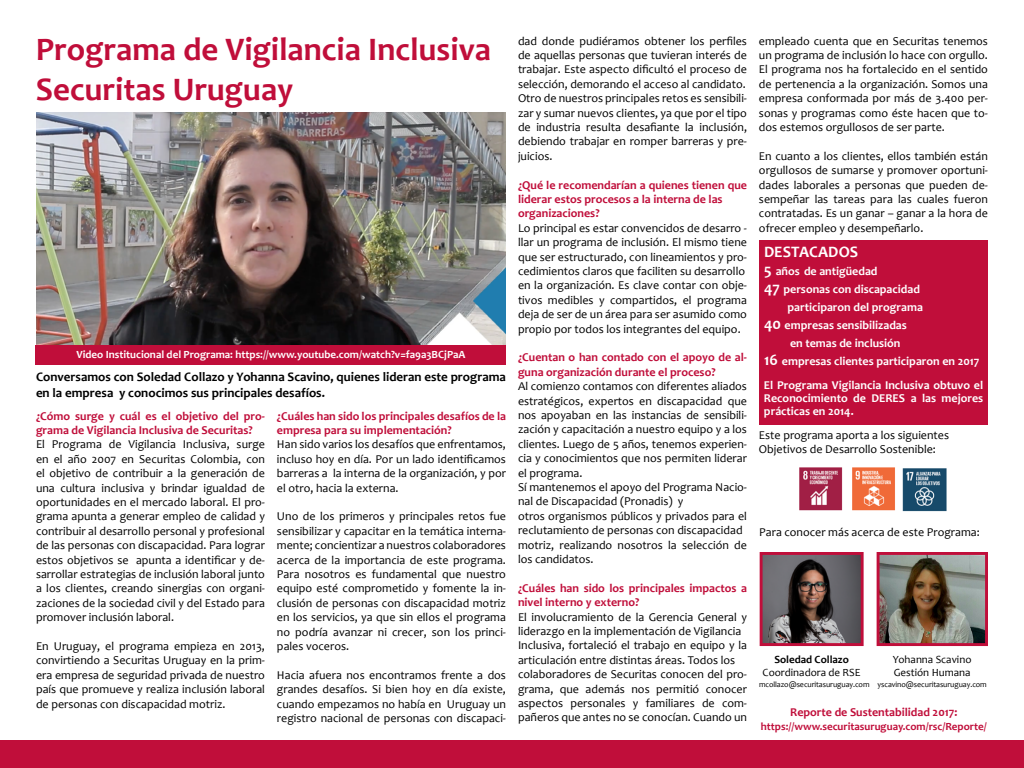
<style>
.page{position:relative;width:1024px;height:768px;background:#fff}
.page>*{position:absolute;margin:0;border:0;box-sizing:border-box;transform-origin:0 0}
.t1{font:700 33px/39.6px "Candara";color:#c00e3a}
.t2{font:700 16px "Candara";color:#fff}
.t3{font:700 13px/15.6px "Candara";color:#000}
.t4{font:12px/14.4px "Candara";color:#000;text-align:justify}
.t5{font:700 12px/14.4px "Candara";color:#c00e3a}
.t6{font:700 12px/13px "Candara";color:#fff;text-align:justify}
.t7{font:700 11px "Candara";color:#fff}
.t8{font:700 11px "Candara";color:#c00e3a}
.t9{font:11px/13.2px "Candara";color:#000}
.t10{font:700 11px "Candara";color:#000}
.t11{font:8px "Candara";letter-spacing:-.01em;color:#000}
.s1{font-size:16px}
</style>
<div class="page">
<img style="left:36px;top:112px;width:470px;height:233px">
<div style="left:759px;top:240px;width:229px;height:185px;background:#c00e3a"></div>
<img style="left:799px;top:467px;width:44px;height:44px">
<img style="left:902px;top:468px;width:45px;height:44px">
<img style="left:852px;top:467px;width:43px;height:44px">
<div style="left:0;top:740px;width:1024px;height:28px;background:#c00e3a"></div>
<img style="left:764px;top:556px;width:96px;height:86px">
<div style="left:760px;top:552px;width:104px;height:94px;border:3px solid #c00e3a"></div>
<img style="left:881px;top:556px;width:103px;height:86px">
<div style="left:877px;top:552px;width:111px;height:94px;border:3px solid #c00e3a"></div>
<div style="left:36px;top:345px;width:470px;height:20px;background:#c00e3a"></div>
<h1 class="t1" style="left:36px;top:29px;width:457px">Programa de Vigilancia Inclusiva<br>Securitas Uruguay</h1>
<p class="t7" style="left:77px;top:348px;width:390px">Video Institucional del Programa: https://www.youtube.com/watch?v=fa9a3BCjPaA</p>
<p class="t3" style="left:36px;top:369px;width:472px">Conversamos con Soledad Collazo y Yohanna Scavino, quienes lideran este programa en la empresa y conocimos sus principales desafíos.</p>
<p class="t5" style="left:36px;top:409px;width:230px">¿Cómo surge y cuál es el objetivo del pro&shy;grama de Vigilancia Inclusiva de Securitas?</p>
<p class="t4" style="left:36px;top:437px;width:231px">El Programa de Vigilancia Inclusiva, surge en el año 2007 en Securitas Colombia, con el objetivo de contribuir a la generación de una cultura inclusiva y brindar igualdad de oportunidades en el mercado laboral. El pro&shy;grama apunta a generar empleo de calidad y contribuir al desarrollo personal y profesional de las personas con discapacidad. Para lograr estos objetivos se apunta a identificar y de&shy;sarrollar estrategias de inclusión laboral junto a los clientes, creando sinergias con organi&shy;zaciones de la sociedad civil y del Estado para promover inclusión laboral.</p>
<p class="t4" style="left:36px;top:639px;width:231px">En Uruguay, el programa empieza en 2013, convirtiendo a Securitas Uruguay en la prim&shy;era empresa de seguridad privada de nuestro país que promueve y realiza inclusión laboral de personas con discapacidad motriz.</p>
<p class="t5" style="left:277px;top:409px;width:230px">¿Cuáles han sido los principales desafíos de la empresa para su implementación?</p>
<p class="t4" style="left:277px;top:437px;width:231px">Han sido varios los desafíos que enfrentamos, incluso hoy en día. Por un lado identificamos barreras a la interna de la organización, y por el otro, hacia la externa.</p>
<p class="t4" style="left:277px;top:509px;width:231px">Uno de los primeros y principales retos fue sensibilizar y capacitar en la temática interna&shy;mente; concientizar a nuestros colaboradores acerca de la importancia de este programa.<br>Para nosotros es fundamental que nuestro equipo esté comprometido y fomente la in&shy;clusión de personas con discapacidad motriz en los servicios, ya que sin ellos el programa no podría avanzar ni crecer, son los princi&shy;pales voceros.</p>
<p class="t4" style="left:277px;top:668px;width:231px">Hacia afuera nos encontramos frente a dos grandes desafíos. Si bien hoy en día existe, cuando empezamos no había en Uruguay un registro nacional de personas con discapaci-</p>
<p class="t4" style="left:518px;top:34px;width:231px">dad donde pudiéramos obtener los perfiles de aquellas personas que tuvieran interés de trabajar. Este aspecto dificultó el proceso de selección, demorando el acceso al candidato.<br>Otro de nuestros principales retos es sensibili&shy;zar y sumar nuevos clientes, ya que por el tipo de industria resulta desafiante la inclusión, debiendo trabajar en romper barreras y pre&shy;juicios.</p>
<p class="t5" style="left:518px;top:178px;width:231px">¿Qué le recomendarían a quienes tienen que liderar estos procesos a la interna de las organizaciones?</p>
<p class="t4" style="left:518px;top:221px;width:231px;text-align:left">Lo principal es estar convencidos de desarro - llar un programa de inclusión. El mismo tiene que ser estructurado, con lineamientos y pro&shy;cedimientos claros que faciliten su desarrollo en la organización. Es clave contar con obje&shy;tivos medibles y compartidos, el programa deja de ser de un área para ser asumido como propio por todos los integrantes del equipo.</p>
<p class="t5" style="left:518px;top:350px;width:231px">¿Cuentan o han contado con el apoyo de al&shy;guna organización durante el proceso?</p>
<p class="t4" style="left:518px;top:379px;width:231px;text-align:left">Al comienzo contamos con diferentes aliados estratégicos, expertos en discapacidad que nos apoyaban en las instancias de sensibili&shy;zación y capacitación a nuestro equipo y a los clientes. Luego de 5 años, tenemos experien&shy;cia y conocimientos que nos permiten liderar el programa.<br>Sí mantenemos el apoyo del Programa Nacio&shy;nal de Discapacidad (Pronadis) y<br>otros organismos públicos y privados para el reclutamiento de personas con discapacidad motriz, realizando nosotros la selección de los candidatos.</p>
<p class="t5" style="left:518px;top:581px;width:231px">¿Cuáles han sido los principales impactos a nivel interno y externo?</p>
<p class="t4" style="left:518px;top:610px;width:231px;text-align:left">El involucramiento de la Gerencia General y liderazgo en la implementación de Vigilancia Inclusiva, fortaleció el trabajo en equipo y la articulación entre distintas áreas. Todos los colaboradores de Securitas conocen del pro&shy;grama, que además nos permitió conocer aspectos personales y familiares de com&shy;pañeros que antes no se conocían. Cuando un</p>
<p class="t4" style="left:759px;top:34px;width:231px">empleado cuenta que en Securitas tenemos un programa de inclusión lo hace con orgullo.<br>El programa nos ha fortalecido en el sentido de pertenencia a la organización. Somos una empresa conformada por más de 3.400 per&shy;sonas y programas como éste hacen que to&shy;dos estemos orgullosos de ser parte.</p>
<p class="t4" style="left:759px;top:149px;width:231px">En cuanto a los clientes, ellos también están orgullosos de sumarse y promover oportuni&shy;dades laborales a personas que pueden de&shy;sempeñar las tareas para las cuales fueron contratadas. Es un ganar – ganar a la hora de ofrecer empleo y desempeñarlo.</p>
<h2 class="t2" style="left:764px;top:242px;width:96px">DESTACADOS</h2>
<p class="t6" style="left:764px;top:264px;width:115px"><span class="s1">5</span> años de antigüedad</p>
<p class="t6" style="left:764px;top:282px;width:157px"><span class="s1">47</span> personas con discapacidad</p>
<p class="t6" style="left:787px;top:300px;width:137px">participaron del programa</p>
<p class="t6" style="left:764px;top:318px;width:144px"><span class="s1">40</span> empresas sensibilizadas</p>
<p class="t6" style="left:790px;top:336px;width:112px">en temas de inclusión</p>
<p class="t6" style="left:764px;top:354px;width:217px"><span class="s1">16</span> empresas clientes participaron en 2017</p>
<p class="t6" style="left:764px;top:379px;width:221px">El Programa Vigilancia Inclusiva obtuvo el Reconocimiento de DERES a las mejores prácticas en 2014.</p>
<p class="t4" style="left:759px;top:428px;width:192px">Este programa aporta a los siguientes<br>Objetivos de Desarrollo Sostenible:</p>
<p class="t4" style="left:759px;top:525px;width:222px">Para conocer más acerca de este Programa:</p>
<p class="t10" style="left:774px;top:652px;width:76px">Soledad Collazo</p>
<p class="t9" style="left:763px;top:666px;width:100px">Coordinadora de RSE</p>
<p class="t11" style="left:759px;top:680px;width:229px">mcollazo@securitasuruguay.com yscavino@securitasuruguay.com</p>
<p class="t9" style="left:893px;top:652px;width:80px">Yohanna Scavino<br>Gestión Humana</p>
<p class="t5" style="left:790px;top:705px;width:169px">Reporte de Sustentabilidad 2017:</p>
<p class="t8" style="left:761px;top:720px;width:227px">https://www.securitasuruguay.com/rsc/Reporte/</p>
</div>
